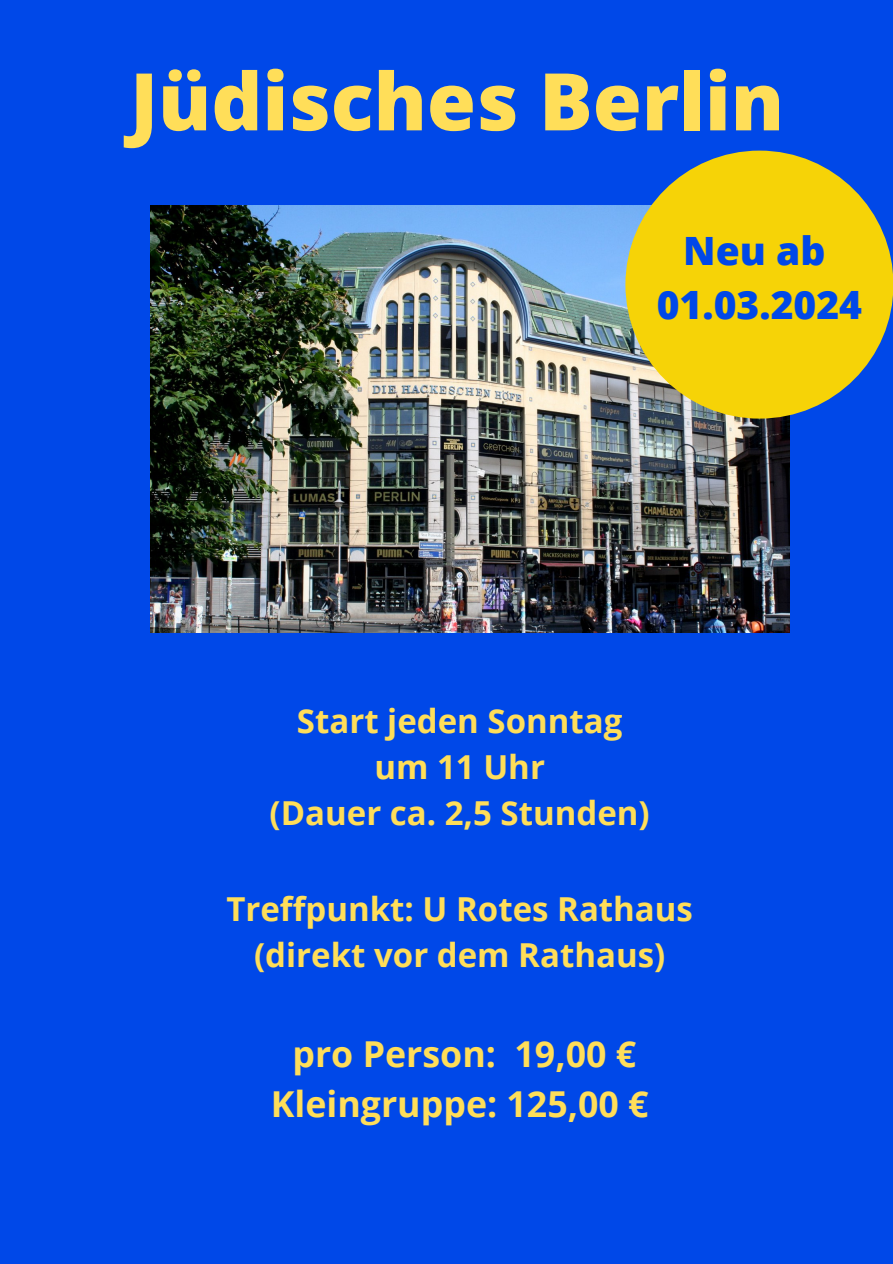
<style>
.page{position:relative;width:893px;height:1264px;background:#fff}
.page>*{position:absolute;margin:0;border:0;box-sizing:border-box;transform-origin:0 0}
.t1{font:800 79.5px "Open Sans";color:#ffde59}
.t2{font:800 39px/54px "Open Sans";color:#0048e8;text-align:center}
.t3{font:700 35.7px/49.5px "Open Sans";color:#ffde59;text-align:center}
.t4{font:700 33px "Open Sans";color:#ffde59}
</style>
<div class="page">
<div style="left:0;top:0;width:892px;height:1263px;background:#0048e8"></div>
<img style="left:150px;top:205px;width:639px;height:427px">
<div style="left:625px;top:151px;width:267px;height:267px;background:#f6d307;border-radius:50%"></div>
<p class="t1" style="left:130px;top:45px;width:655px">Jüdisches Berlin</p>
<h2 class="t2" style="left:656px;top:223px;width:207px">Neu ab<br>01.03.2024</h2>
<h2 class="t4" style="left:297px;top:697px;width:327px">Start jeden Sonntag</h2>
<p class="t4" style="left:374px;top:743px;width:172px">um 11 Uhr</p>
<p class="t4" style="left:269px;top:790px;width:382px">(Dauer ca. 2,5 Stunden)</p>
<p class="t4" style="left:226px;top:885px;width:468px">Treffpunkt: U Rotes Rathaus</p>
<p class="t4" style="left:254px;top:931px;width:412px">(direkt vor dem Rathaus)</p>
<p class="t3" style="left:271px;top:1028px;width:379px">pro Person: 19,00 €<br>Kleingruppe: 125,00 €</p>
</div>
